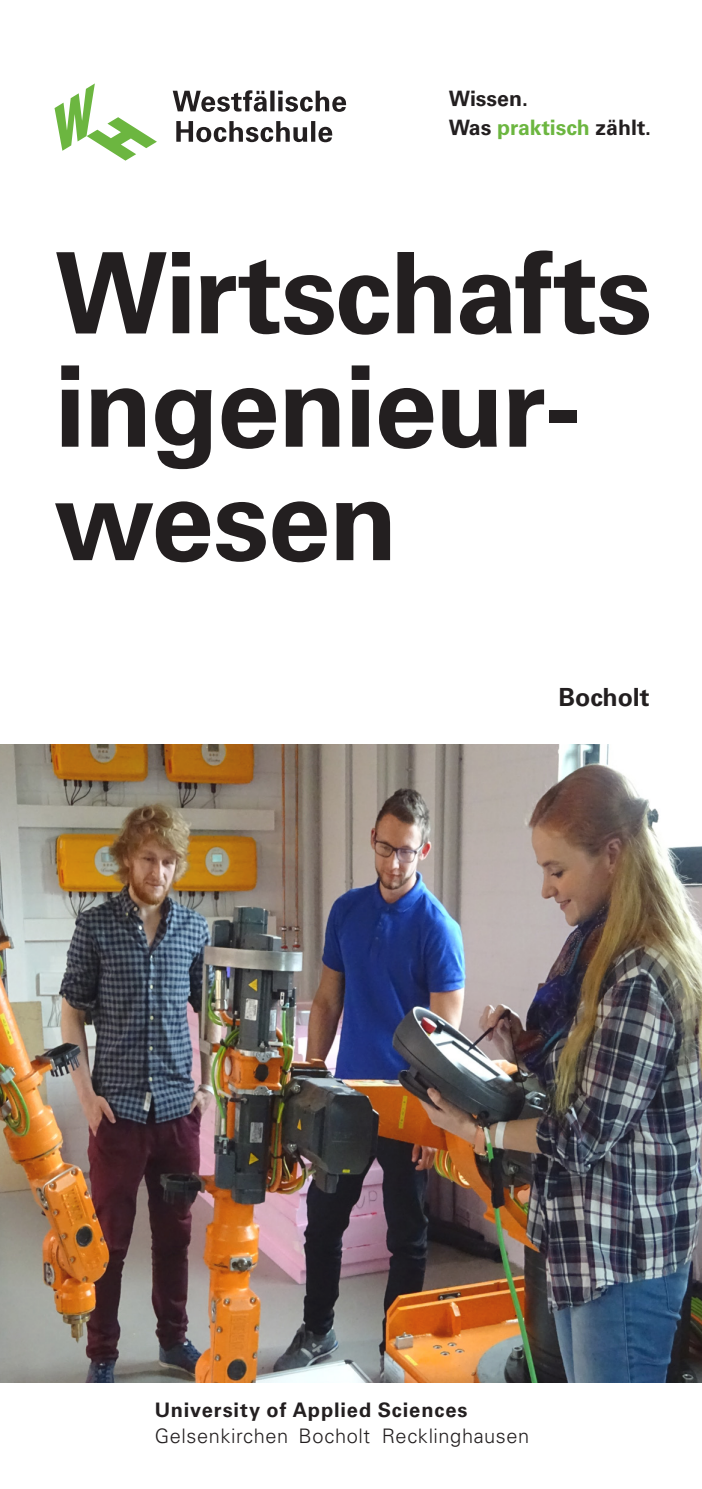
<style>
.page{position:relative;width:702px;height:1489px;background:#fff}
.page>*{position:absolute;margin:0;border:0;box-sizing:border-box;transform-origin:0 0}
.Head_Titelseite{font:700 112.5px/113.5px "Univers LT Std";letter-spacing:-.015em;color:#231f20}
.t1{font:700 25px "Univers LT Std";color:#231f20}
.Fließtext_ohne_Einzu{font:700 21.25px/28.2px "Univers LT Std";color:#231f20}
.t2{font:300 20px "Univers LT Std";letter-spacing:.03em;color:#231f20}
.t3{font:700 20px "Univers LT Std";letter-spacing:.045em;color:#231f20}
.s1{color:#6cb640}
</style>
<div class="page">
<img style="left:0;top:744px;width:702px;height:638px">
<svg style="left:176px;top:121px;width:156px;height:21px"></svg>
<svg style="left:173px;top:90px;width:173px;height:22px"></svg>
<svg style="left:55px;top:83px;width:102px;height:78px"></svg>
<p class="Fließtext_ohne_Einzu" style="left:449px;top:85px;width:204px">Wissen.<br>Was <span class="s1">praktisch</span> zählt.</p>
<p class="Head_Titelseite" style="left:55px;top:238px;width:599px">Wirtschafts ingenieur&shy;wesen</p>
<p class="t1" style="left:558px;top:682px;width:93px">Bocholt</p>
<p class="t3" style="left:155px;top:1397px;width:314px">University of Applied Sciences</p>
<p class="t2" style="left:155px;top:1423px;width:376px">Gelsenkirchen Bocholt Recklinghausen</p>
</div>
